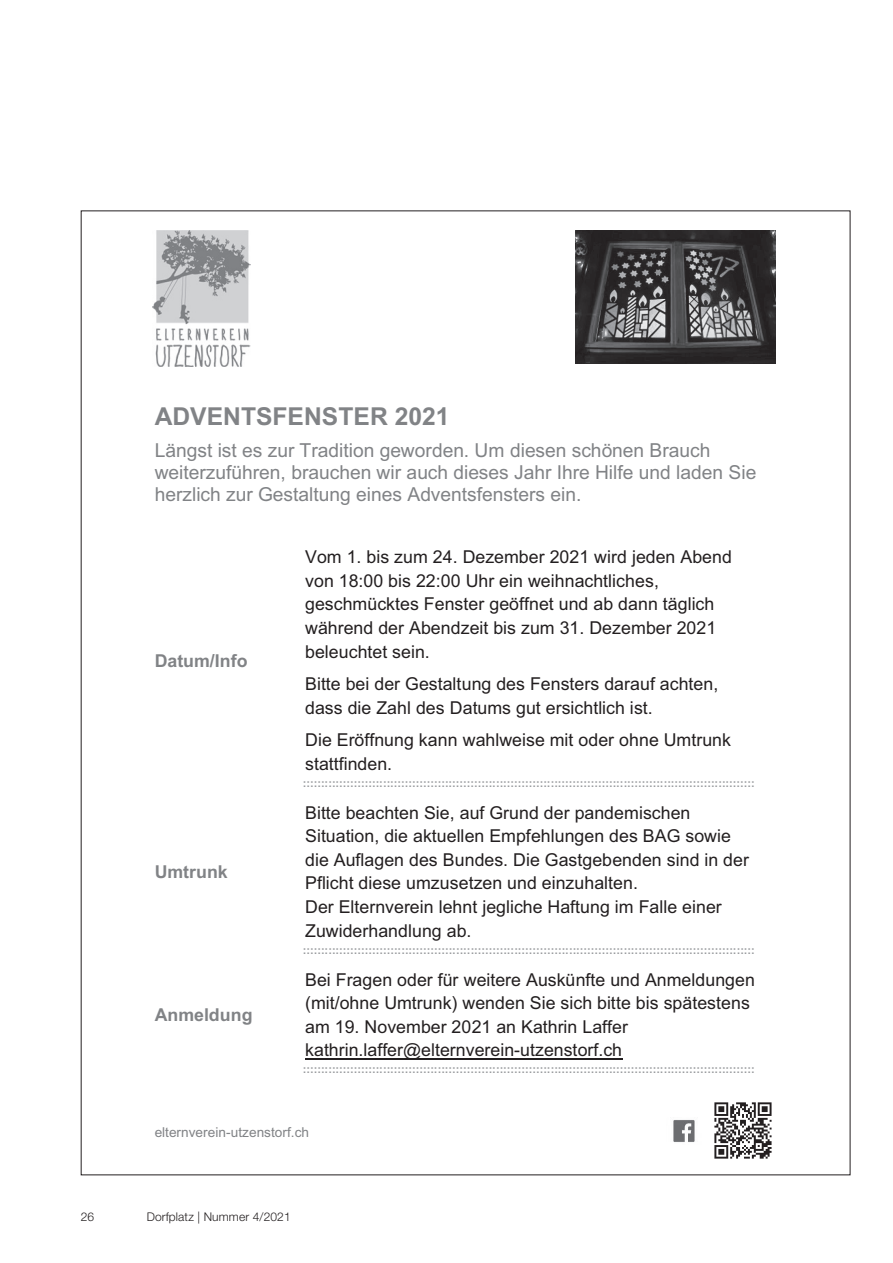
<style>
.page{position:relative;width:893px;height:1263px;background:#fff}
.page>*{position:absolute;margin:0;border:0;box-sizing:border-box;transform-origin:0 0}
.t1{font:700 24.6px "Arial";color:#818386}
.t2{font:19.2px/22px "Arial";color:#818386}
.t3{font:17.7px/23.5px "Arial";color:#231f20}
.t4{font:700 17.7px "Arial";color:#818386}
.t5{font:13.65px "Arial";color:#818386}
.t6{font:300 12px "Helvetica Neue LT";letter-spacing:.01em;color:#231f20}
.t7{font:700 11.1px "Arial";color:#989a9d}
.t8{font:700 10.95px "Arial";color:#989a9d}
</style>
<div class="page">
<img style="left:673px;top:1120px;width:22px;height:22px">
<img style="left:714px;top:1102px;width:58px;height:57px">
<img style="left:575px;top:230px;width:201px;height:134px">
<img style="left:153px;top:230px;width:97px;height:136px">
<hr style="left:305px;top:1058px;width:317px;height:1px;background:#231f20">
<p class="t1" style="left:155px;top:401px;width:296px">ADVENTSFENSTER 2021</p>
<p class="t2" style="left:155px;top:439px;width:603px">Längst ist es zur Tradition geworden. Um diesen schönen Brauch weiterzuführen, brauchen wir auch dieses Jahr Ihre Hilfe und laden Sie herzlich zur Gestaltung eines Adventsfensters ein.</p>
<p class="t4" style="left:155px;top:649px;width:94px">Datum/Info</p>
<p class="t4" style="left:155px;top:860px;width:75px">Umtrunk</p>
<p class="t4" style="left:155px;top:1003px;width:99px">Anmeldung</p>
<p class="t3" style="left:305px;top:545px;width:428px">Vom 1. bis zum 24. Dezember 2021 wird jeden Abend von 18:00 bis 22:00 Uhr ein weihnachtliches, geschmücktes Fenster geöffnet und ab dann täglich während der Abendzeit bis zum 31. Dezember 2021 beleuchtet sein.</p>
<p class="t3" style="left:305px;top:672px;width:415px">Bitte bei der Gestaltung des Fensters darauf achten, dass die Zahl des Datums gut ersichtlich ist.</p>
<p class="t3" style="left:305px;top:728px;width:427px">Die Eröffnung kann wahlweise mit oder ohne Umtrunk stattfinden.</p>
<p class="t8" style="left:303px;top:776px;width:453px">::::::::::::::::::::::::::::::::::::::::::::::::::::::::::::::::::::::::::::::::::::::::::::::::::::::::::::::::::::::::::::</p>
<p class="t3" style="left:305px;top:801px;width:445px">Bitte beachten Sie, auf Grund der pandemischen Situation, die aktuellen Empfehlungen des BAG sowie die Auflagen des Bundes. Die Gastgebenden sind in der Pflicht diese umzusetzen und einzuhalten.<br>Der Elternverein lehnt jegliche Haftung im Falle einer Zuwiderhandlung ab.</p>
<p class="t8" style="left:303px;top:942px;width:453px">::::::::::::::::::::::::::::::::::::::::::::::::::::::::::::::::::::::::::::::::::::::::::::::::::::::::::::::::::::::::::::</p>
<p class="t3" style="left:305px;top:968px;width:451px">Bei Fragen oder für weitere Auskünfte und Anmeldungen (mit/ohne Umtrunk) wenden Sie sich bitte bis spätestens am 19. November 2021 an Kathrin Laffer kathrin.laffer@elternverein-utzenstorf.ch</p>
<p class="t7" style="left:303px;top:1062px;width:453px">::::::::::::::::::::::::::::::::::::::::::::::::::::::::::::::::::::::::::::::::::::::::::::::::::::::::::::::::::::::::::::</p>
<p class="t5" style="left:155px;top:1124px;width:156px">elternverein-utzenstorf.ch</p>
<p class="t6" style="left:81px;top:1209px;width:15px">26</p>
<p class="t6" style="left:147px;top:1209px;width:146px">Dorfplatz | Nummer 4/2021</p>
</div>
